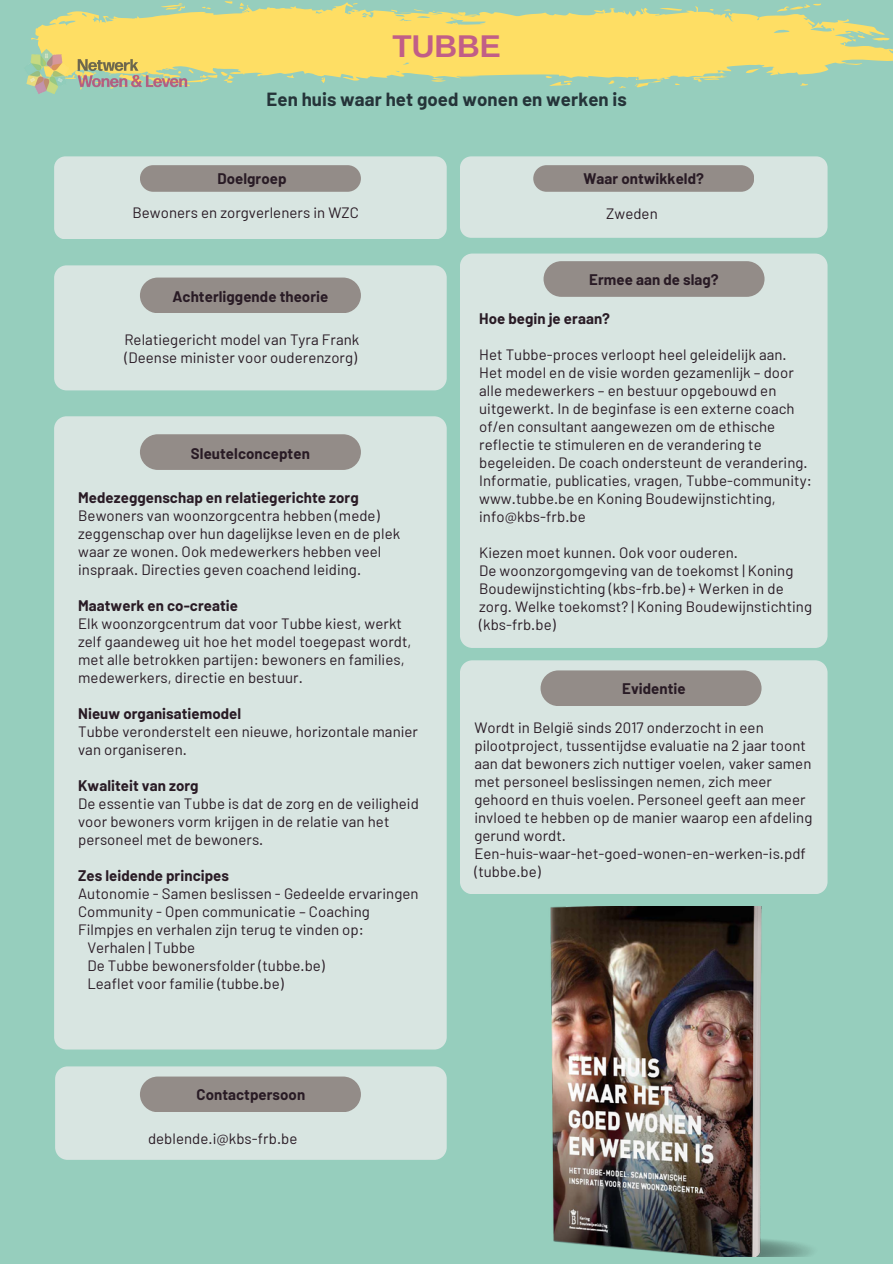
<style>
.page{position:relative;width:893px;height:1264px;background:#fff}
.page>*{position:absolute;margin:0;border:0;box-sizing:border-box;transform-origin:0 0}
.t1{font:700 31.5px "Arimo";color:#c15e87}
.t2{font:700 18.6px "Barlow";letter-spacing:.005em;color:#253439}
.t3{font:15px/18px "Barlow";letter-spacing:.005em;color:#291b25}
.t4{font:700 15px "Barlow";letter-spacing:.005em;color:#291b25}
</style>
<div class="page">
<div style="left:0;top:0;width:892px;height:1263px;background:#96cebd"></div>
<svg style="left:31px;top:0;width:861px;height:88px;fill:#fede64"></svg>
<div style="left:54px;top:156px;width:392px;height:83px;background:#d8e5e1"></div>
<div style="left:460px;top:156px;width:367px;height:82px;background:#d8e5e1"></div>
<div style="left:533px;top:165px;width:221px;height:27px;background:#938c88;border-radius:13px"></div>
<div style="left:54px;top:265px;width:392px;height:125px;background:#d8e5e1"></div>
<div style="left:140px;top:277px;width:221px;height:36px;background:#938c88;border-radius:18px"></div>
<div style="left:54px;top:416px;width:392px;height:633px;background:#d8e5e1"></div>
<div style="left:140px;top:434px;width:221px;height:36px;background:#938c88;border-radius:18px"></div>
<div style="left:460px;top:253px;width:367px;height:395px;background:#d8e5e1"></div>
<div style="left:543px;top:261px;width:221px;height:36px;background:#938c88;border-radius:18px"></div>
<div style="left:140px;top:165px;width:221px;height:27px;background:#938c88;border-radius:13px"></div>
<div style="left:55px;top:1066px;width:391px;height:93px;background:#d8e5e1"></div>
<div style="left:140px;top:1076px;width:221px;height:36px;background:#938c88;border-radius:18px"></div>
<div style="left:460px;top:660px;width:367px;height:234px;background:#d8e5e1"></div>
<div style="left:540px;top:670px;width:221px;height:36px;background:#938c88;border-radius:18px"></div>
<img style="left:26px;top:45px;width:170px;height:49px">
<img style="left:550px;top:906px;width:261px;height:350px">
<h1 class="t1" style="left:392px;top:28px;width:110px">TUBBE</h1>
<p class="t2" style="left:266px;top:88px;width:362px">Een huis waar het goed wonen en werken is</p>
<p class="t4" style="left:217px;top:169px;width:71px">Doelgroep</p>
<p class="t3" style="left:132px;top:203px;width:228px">Bewoners en zorgverleners in WZC</p>
<p class="t4" style="left:172px;top:287px;width:157px">Achterliggende theorie</p>
<p class="t3" style="left:124px;top:329px;width:236px">Relatiegericht model van Tyra Frank (Deense minister voor ouderenzorg)</p>
<p class="t4" style="left:191px;top:444px;width:120px">Sleutelconcepten</p>
<p class="t4" style="left:78px;top:488px;width:282px">Medezeggenschap en relatiegerichte zorg</p>
<p class="t3" style="left:78px;top:506px;width:323px">Bewoners van woonzorgcentra hebben (mede) zeggenschap over hun dagelijkse leven en de plek waar ze wonen. Ook medewerkers hebben veel inspraak. Directies geven coachend leiding.</p>
<p class="t4" style="left:78px;top:596px;width:161px">Maatwerk en co-creatie</p>
<p class="t3" style="left:78px;top:614px;width:335px">Elk woonzorgcentrum dat voor Tubbe kiest, werkt zelf gaandeweg uit hoe het model toegepast wordt, met alle betrokken partijen: bewoners en families, medewerkers, directie en bestuur.</p>
<p class="t4" style="left:78px;top:704px;width:165px">Nieuw organisatiemodel</p>
<p class="t3" style="left:78px;top:722px;width:341px">Tubbe veronderstelt een nieuwe, horizontale manier van organiseren.</p>
<p class="t4" style="left:78px;top:776px;width:122px">Kwaliteit van zorg</p>
<p class="t3" style="left:78px;top:794px;width:342px">De essentie van Tubbe is dat de zorg en de veiligheid voor bewoners vorm krijgen in de relatie van het personeel met de bewoners.</p>
<p class="t4" style="left:78px;top:866px;width:152px">Zes leidende principes</p>
<p class="t3" style="left:78px;top:884px;width:342px">Autonomie - Samen beslissen - Gedeelde ervaringen</p>
<p class="t3" style="left:78px;top:902px;width:293px">Community - Open communicatie – Coaching</p>
<p class="t3" style="left:78px;top:920px;width:287px">Filmpjes en verhalen zijn terug te vinden op:</p>
<p class="t3" style="left:87px;top:938px;width:109px">Verhalen | Tubbe</p>
<p class="t3" style="left:87px;top:956px;width:239px">De Tubbe bewonersfolder (tubbe.be)</p>
<p class="t3" style="left:87px;top:974px;width:198px">Leaflet voor familie (tubbe.be)</p>
<p class="t4" style="left:196px;top:1084px;width:110px">Contactpersoon</p>
<p class="t3" style="left:148px;top:1128px;width:151px">deblende.i@kbs-frb.be</p>
<p class="t4" style="left:583px;top:169px;width:122px">Waar ontwikkeld?</p>
<p class="t3" style="left:606px;top:203px;width:53px">Zweden</p>
<p class="t4" style="left:589px;top:269px;width:131px">Ermee aan de slag?</p>
<p class="t4" style="left:479px;top:308px;width:132px">Hoe begin je eraan?</p>
<p class="t3" style="left:479px;top:344px;width:334px">Het Tubbe-proces verloopt heel geleidelijk aan.<br>Het model en de visie worden gezamenlijk – door alle medewerkers – en bestuur opgebouwd en uitgewerkt. In de beginfase is een externe coach of/en consultant aangewezen om de ethische reflectie te stimuleren en de verandering te begeleiden. De coach ondersteunt de verandering.<br>Informatie, publicaties, vragen, Tubbe-community: www.tubbe.be en Koning Boudewijnstichting, info@kbs-frb.be</p>
<p class="t3" style="left:479px;top:542px;width:334px">Kiezen moet kunnen. Ook voor ouderen.<br>De woonzorgomgeving van de toekomst | Koning Boudewijnstichting (kbs-frb.be) + Werken in de zorg. Welke toekomst? | Koning Boudewijnstichting (kbs-frb.be)</p>
<p class="t4" style="left:622px;top:679px;width:65px">Evidentie</p>
<p class="t3" style="left:474px;top:718px;width:339px">Wordt in België sinds 2017 onderzocht in een pilootproject, tussentijdse evaluatie na 2 jaar toont aan dat bewoners zich nuttiger voelen, vaker samen met personeel beslissingen nemen, zich meer gehoord en thuis voelen. Personeel geeft aan meer invloed te hebben op de manier waarop een afdeling gerund wordt.<br>Een-huis-waar-het-goed-wonen-en-werken-is.pdf (tubbe.be)</p>
</div>
